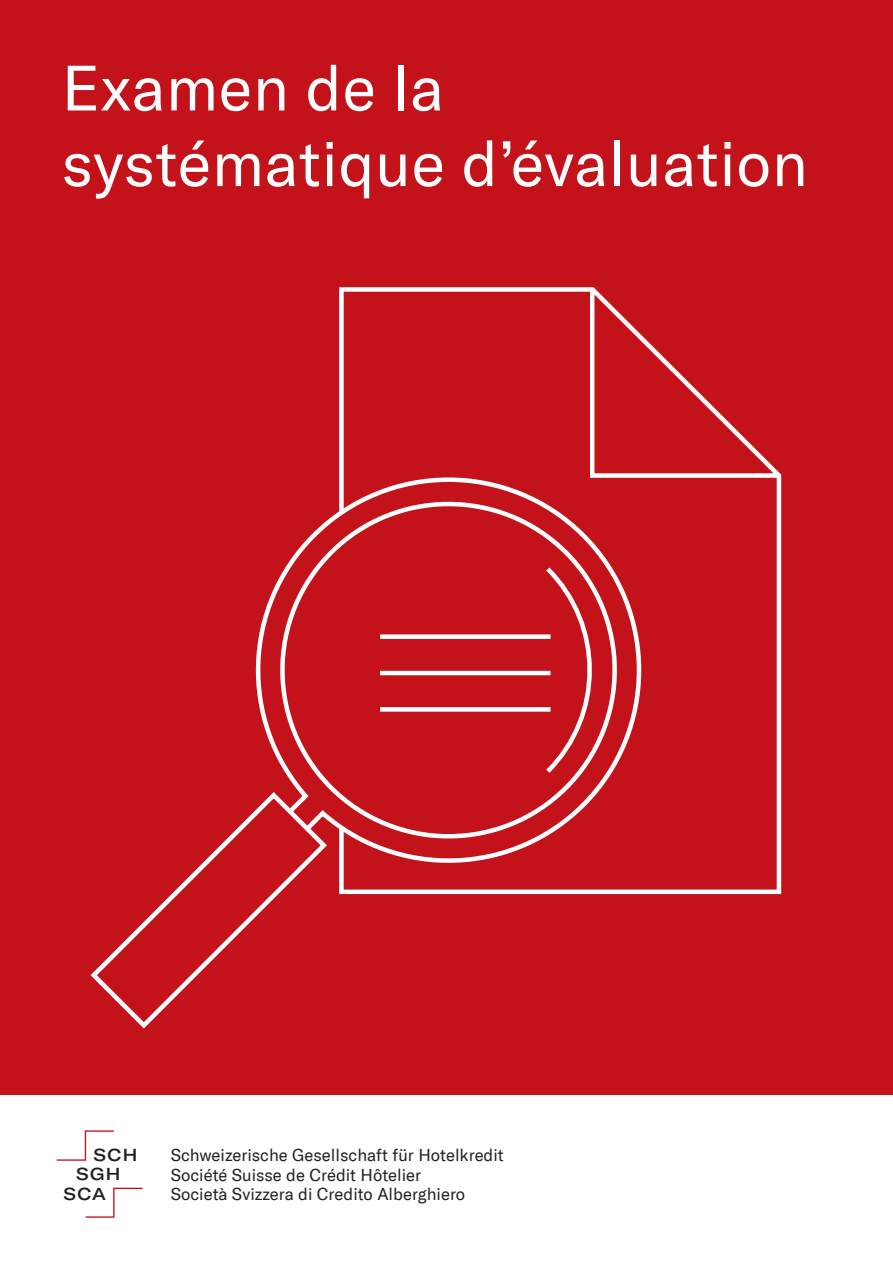
<style>
.page{position:relative;width:893px;height:1263px;background:#fff}
.page>*{position:absolute;margin:0;border:0;box-sizing:border-box;transform-origin:0 0}
.t1{font:63px/75.6px "GT America";letter-spacing:.005em;color:#fff}
.t2{font:500 expanded 17.1px "GT America Trial";letter-spacing:.08em;color:#231f20}
.t3{font:16.8px/19.5px "GT America";color:#231f20}
</style>
<div class="page">
<svg style="left:56px;top:1130px;width:58px;height:31px"></svg>
<svg style="left:85px;top:1187px;width:58px;height:31px"></svg>
<div style="left:0;top:0;width:893px;height:1094px;background:#c4121a"></div>
<svg style="left:339px;top:287px;width:443px;height:608px"></svg>
<svg style="left:259px;top:455px;width:405px;height:424px"></svg>
<svg style="left:260px;top:481px;width:377px;height:371px"></svg>
<svg style="left:541px;top:563px;width:63px;height:215px"></svg>
<svg style="left:90px;top:632px;width:465px;height:397px"></svg>
<p class="t1" style="left:61px;top:51px;width:748px">Examen de la systématique d’évaluation</p>
<p class="t2" style="left:93px;top:1148px;width:45px">SCH</p>
<p class="t2" style="left:76px;top:1167px;width:46px">SGH</p>
<p class="t2" style="left:63px;top:1187px;width:44px">SCA</p>
<p class="t3" style="left:171px;top:1145px;width:334px">Schweizerische Gesellschaft für Hotelkredit<br>Société Suisse de Crédit Hôtelier<br>Società Svizzera di Credito Alberghiero</p>
</div>
